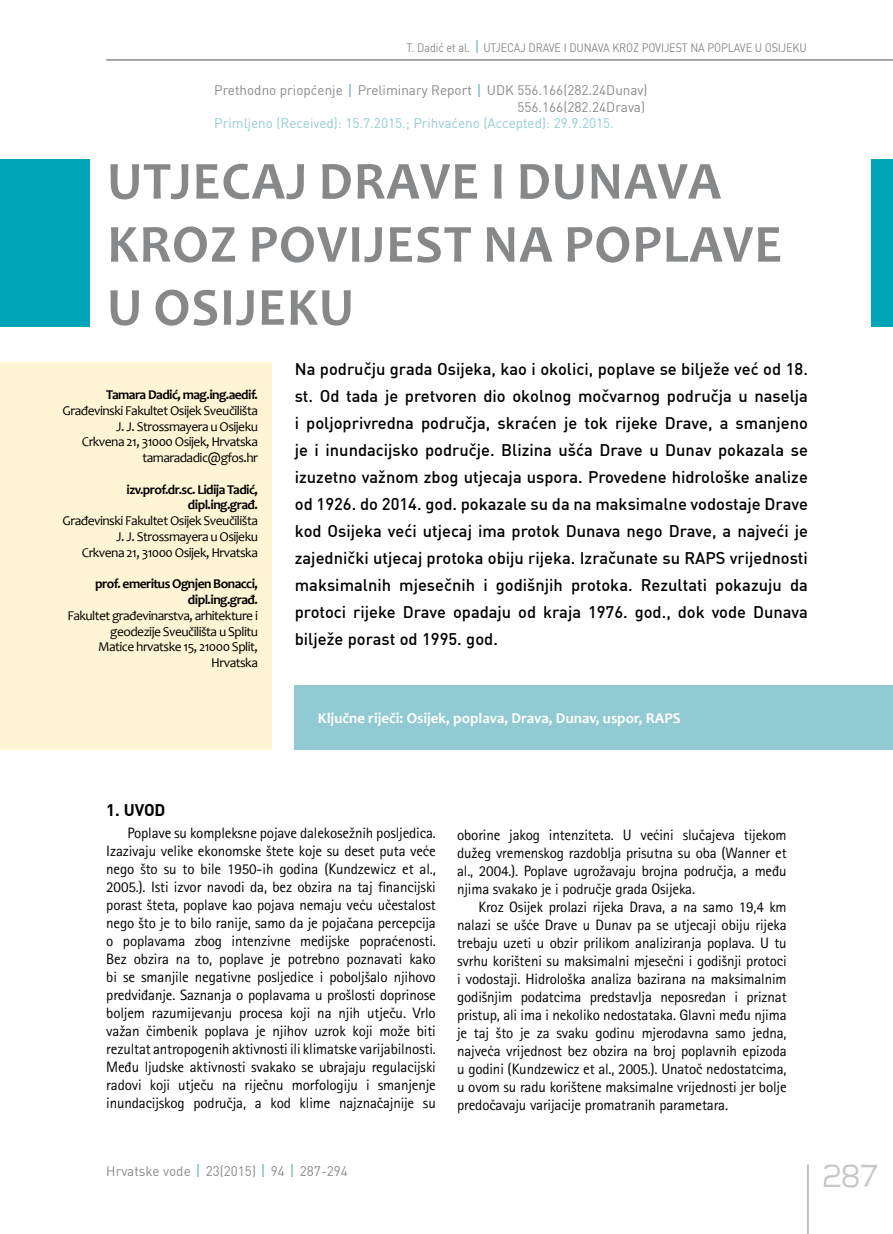
<style>
.page{position:relative;width:893px;height:1234px;background:#fff}
.page>*{position:absolute;margin:0;border:0;box-sizing:border-box;transform-origin:0 0}
.t1{font:700 54px/63px "Candara";letter-spacing:.02em;color:#87888a}
.t2{font:300 36px "Teen";color:#c6c7c8}
.t3{font:700 16.5px/27px "DINLT";color:#000;text-align:justify}
.t4{font:700 16.5px "DIN";color:#000}
.t5{font:15px/18px "Rotis Sans Serifklemy";letter-spacing:-.01em;color:#000;text-align:justify}
.t6{font:700 15px "Candara";color:#fff}
.t7{font:13.5px/15.8px "Candara";letter-spacing:-.04em;color:#000;text-align:right}
.t8{font:13.5px/16.5px "DIN";color:#87888a;text-align:right}
.t9{font:700 13.5px/15.8px "Candara";letter-spacing:-.04em;color:#000;text-align:right}
.t10{font:13.5px "DIN";color:#91cad3}
.t11{font:12px "DIN";letter-spacing:-.01em;color:#87888a;scale:.91 1}
</style>
<div class="page">
<hr style="left:808px;top:1164px;width:1px;height:69px;background:#87888a">
<svg style="left:198px;top:1164px;width:1px;height:12px"></svg>
<svg style="left:263px;top:1164px;width:1px;height:12px"></svg>
<svg style="left:292px;top:1164px;width:1px;height:12px"></svg>
<svg style="left:476px;top:40px;width:1px;height:13px"></svg>
<hr style="left:106px;top:60px;width:787px;height:1px;background:#87888a">
<div style="left:0;top:362px;width:271px;height:387px;background:#fff5d4"></div>
<div style="left:872px;top:159px;width:21px;height:167px;background:#00a5b7"></div>
<div style="left:0;top:159px;width:89px;height:167px;background:#00a5b7"></div>
<div style="left:295px;top:685px;width:598px;height:64px;background:#91cad3"></div>
<svg style="left:350px;top:84px;width:1px;height:13px"></svg>
<svg style="left:479px;top:84px;width:1px;height:13px"></svg>
<p class="t11" style="left:407px;top:39px;width:441px">T. Dadić et al. Utj ecaj Drave i Dunava kroz povij est na poplave u Os ij eku</p>
<p class="t8" style="left:214px;top:82px;width:435px">Prethodno priopćenje Preliminary Report UDK 556.166(282.24Dunav)<br>556.166(282.24Drava)</p>
<p class="t10" style="left:214px;top:114px;width:401px">Primljeno (Received): 15.7.2015.; Prihvaćeno (Accepted): 29.9.2015.</p>
<h1 class="t1" style="left:107px;top:149px;width:615px">Utjecaj Drave i Dunava kroz povijest na pop</h1>
<h1 class="t1" style="left:663px;top:212px;width:121px">lave</h1>
<h1 class="t1" style="left:107px;top:275px;width:248px">u Osijeku</h1>
<p class="t9" style="left:106px;top:386px;width:153px">Tamara Dadić, mag.ing.aedif.</p>
<p class="t7" style="left:63px;top:402px;width:197px">Građevinski Fakultet Osijek Sveučilišta<br>J. J. Strossmayera u Osijeku<br>Crkvena 21, 31000 Osijek, Hrvatska tamaradadic@gfos.hr</p>
<p class="t9" style="left:127px;top:481px;width:133px">izv.prof.dr.sc. Lidija Tadić, dipl.ing.građ.</p>
<p class="t7" style="left:63px;top:512px;width:197px">Građevinski Fakultet Osijek Sveučilišta<br>J. J. Strossmayera u Osijeku<br>Crkvena 21, 31000 Osijek, Hrvatska</p>
<p class="t9" style="left:95px;top:575px;width:164px">prof. emeritus Ognjen Bonacci, dipl.ing.građ.</p>
<p class="t7" style="left:67px;top:607px;width:192px">Fakultet građevinarstva, arhitekture i geodezije Sveučilišta u Splitu<br>Matice hrvatske 15, 21000 Split,<br>Hrvatska</p>
<p class="t3" style="left:295px;top:354px;width:515px">Na području grada Osijeka, kao i okolici, poplave se bilježe već od 18. st. Od tada je pretvoren dio okolnog močvarnog područja u naselja i poljoprivredna područja, skraćen je tok rijeke Drave, a smanjeno je i inundacijsko područje. Blizina ušća Drave u Dunav pokazala se izuzetno važnom zbog utjecaja uspora. Provedene hidrološke analize od 1926. do 2014. god. pokazale su da na maksimalne vodostaje Drave kod Osijeka veći utjecaj ima protok Dunava nego Drave, a najveći je zajednički utjecaj protoka obiju rijeka. Izračunate su RAPS vrijednosti maksimalnih mjesečnih i godišnjih protoka. Rezultati pokazuju da protoci rijeke Drave opadaju od kraja 1976. god., dok vode Dunava bilježe porast od 1995. god.</p>
<p class="t6" style="left:318px;top:708px;width:363px">Ključne riječi: Osijek, poplava, Drava, Dunav, uspor, RAPS</p>
<p class="t4" style="left:106px;top:798px;width:61px">1. UVOD</p>
<p class="t5" style="left:106px;top:823px;width:331px;text-indent:21px">Poplave su kompleksne pojave dalekosežnih posljedica.<br>Izazivaju velike ekonomske štete koje su deset puta veće nego što su to bile 1950-ih godina (Kundzewicz et al., 2005.). Isti izvor navodi da, bez obzira na taj financijski porast šteta, poplave kao pojava nemaju veću učestalost nego što je to bilo ranije, samo da je pojačana percepcija o poplavama zbog intenzivne medijske popraćenosti.<br>Bez obzira na to, poplave je potrebno poznavati kako bi se smanjile negativne posljedice i poboljšalo njihovo predviđanje. Saznanja o poplavama u prošlosti doprinose boljem razumijevanju procesa koji na njih utječu. Vrlo važan čimbenik poplava je njihov uzrok koji može biti rezultat antropogenih aktivnosti ili klimatske varijabilnosti.<br>Među ljudske aktivnosti svakako se ubrajaju regulacijski radovi koji utječu na riječnu morfologiju i smanjenje inundacijskog područja, a kod klime najznačajnije su</p>
<p class="t5" style="left:457px;top:825px;width:331px">oborine jakog intenziteta. U većini slučajeva tijekom dužeg vremenskog razdoblja prisutna su oba (Wanner et al., 2004.). Poplave ugrožavaju brojna područja, a među njima svakako je i područje grada Osijeka.</p>
<p class="t5" style="left:457px;top:897px;width:331px;text-indent:21px">Kroz Osijek prolazi rijeka Drava, a na samo 19,4 km nalazi se ušće Drave u Dunav pa se utjecaji obiju rijeka trebaju uzeti u obzir prilikom analiziranja poplava. U tu svrhu korišteni su maksimalni mjesečni i godišnji protoci i vodostaji. Hidrološka analiza bazirana na maksimalnim godišnjim podatcima predstavlja neposredan i priznat pristup, ali ima i nekoliko nedostataka. Glavni među njima je taj što je za svaku godinu mjerodavna samo jedna, najveća vrijednost bez obzira na broj poplavnih epizoda u godini (Kundzewicz et al., 2005.). Unatoč nedostatcima, u ovom su radu korištene maksimalne vrijednosti jer bolje predočavaju varijacije promatranih parametara.</p>
<p class="t8" style="left:106px;top:1161px;width:243px">Hrvatske vode 23(2015) 94 287-294</p>
<h2 class="t2" style="left:821px;top:1156px;width:58px">287</h2>
</div>
